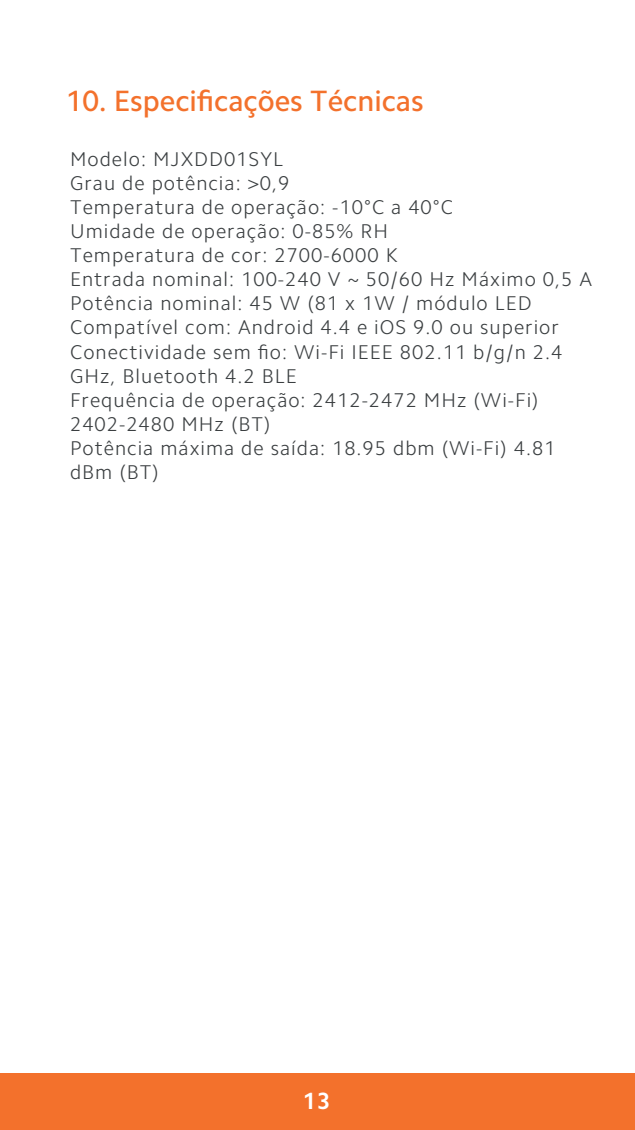
<style>
.page{position:relative;width:635px;height:1130px;background:#fff}
.page>*{position:absolute;margin:0;border:0;box-sizing:border-box;transform-origin:0 0}
.t1{font:500 29.6px "Camphor Pro";color:#f3712c}
.t2{font:700 23.6px "Camphor Pro";color:#fff}
.t3{font:300 20px/24px "Camphor Pro";letter-spacing:.05em;color:#3b3f41}
</style>
<div class="page">
<div style="left:0;top:1073px;width:635px;height:56px;background:#f3712c"></div>
<h1 class="t1" style="left:66px;top:83px;width:359px">10. Especificações Técnicas</h1>
<p class="t3" style="left:70px;top:147px;width:524px">Modelo: MJXDD01SYL<br>Grau de potência: &gt;0,9<br>Temperatura de operação: -10°C a 40°C<br>Umidade de operação: 0-85% RH<br>Temperatura de cor: 2700-6000 K<br>Entrada nominal: 100-240 V ~ 50/60 Hz Máximo 0,5 A Potência nominal: 45 W (81 x 1W / módulo LED Compatível com: Android 4.4 e iOS 9.0 ou superior Conectividade sem fio: Wi-Fi IEEE 802.11 b/g/n 2.4<br>GHz, Bluetooth 4.2 BLE<br>Frequência de operação: 2412-2472 MHz (Wi-Fi)<br>2402-2480 MHz (BT)<br>Potência máxima de saída: 18.95 dbm (Wi-Fi) 4.81 dBm (BT)</p>
<p class="t2" style="left:303px;top:1087px;width:29px">13</p>
</div>
